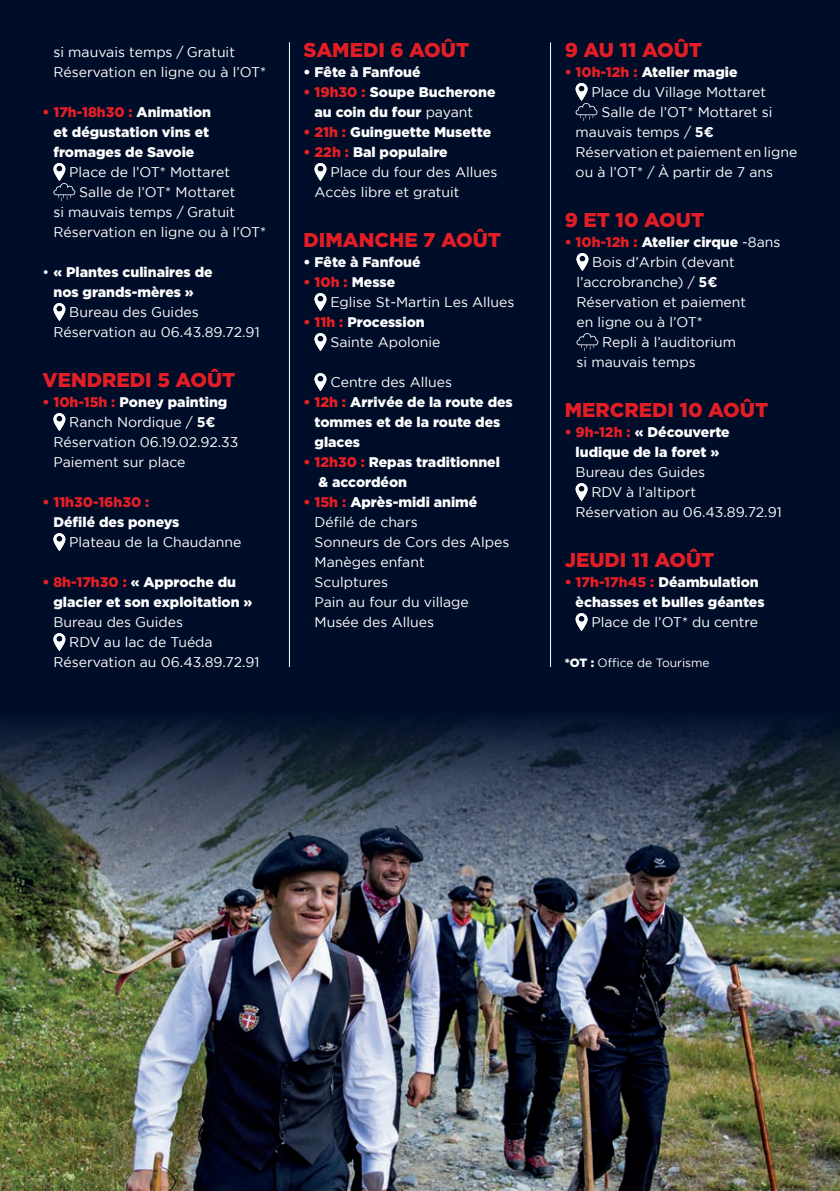
<style>
.page{position:relative;width:840px;height:1191px;background:#fff}
.page>*{position:absolute;margin:0;border:0;box-sizing:border-box;transform-origin:0 0}
.t1{font:900 20px "Gotham";color:#e31d26}
.t2{font:14px/20px "Gotham";color:#fff}
.t3{font:900 14px/20px "Gotham";color:#fff}
.t4{font:900 14px "Gotham";color:#e41f25}
.t5{font:12px "Gotham";color:#fff}
.s1{color:#e41f25}
.s2{font-weight:400}
.s3{font-weight:700}
.s4{font-weight:900;color:#e41f25}
.s5{font-weight:900}
</style>
<div class="page">
<div style="left:0;top:0;width:839px;height:1191px;background:#000d28"></div>
<img style="left:0;top:720px;width:839px;height:471px">
<svg style="left:53px;top:163px;width:22px;height:38px"></svg>
<svg style="left:53px;top:303px;width:12px;height:18px"></svg>
<svg style="left:53px;top:413px;width:12px;height:18px"></svg>
<svg style="left:53px;top:533px;width:12px;height:18px"></svg>
<svg style="left:53px;top:633px;width:12px;height:18px"></svg>
<hr style="left:289px;top:42px;width:1px;height:625px;background:#fff">
<hr style="left:549px;top:42px;width:1px;height:625px;background:#fff">
<svg style="left:314px;top:163px;width:12px;height:18px"></svg>
<svg style="left:314px;top:293px;width:12px;height:18px"></svg>
<svg style="left:314px;top:333px;width:12px;height:18px"></svg>
<svg style="left:314px;top:373px;width:12px;height:18px"></svg>
<svg style="left:575px;top:83px;width:22px;height:38px"></svg>
<svg style="left:576px;top:253px;width:12px;height:18px"></svg>
<svg style="left:576px;top:333px;width:22px;height:18px"></svg>
<svg style="left:575px;top:483px;width:12px;height:18px"></svg>
<svg style="left:575px;top:613px;width:12px;height:18px"></svg>
<p class="t2" style="left:53px;top:41px;width:214px">si mauvais temps / Gratuit<br>Réservation en ligne ou à l’OT*</p>
<p class="t3" style="left:53px;top:101px;width:159px;text-indent:-11px"><span class="s1">• 17h-18h30 :</span> Animation et dégustation vins et fromages de Savoie</p>
<p class="t2" style="left:69px;top:161px;width:162px">Place de l’OT* Mottaret</p>
<p class="t2" style="left:79px;top:181px;width:158px">Salle de l’OT* Mottaret</p>
<p class="t2" style="left:53px;top:201px;width:183px">si mauvais temps / Gratuit</p>
<p class="t2" style="left:53px;top:221px;width:214px">Réservation en ligne ou à l’OT*</p>
<p class="t3" style="left:43px;top:261px;width:171px;text-align:center"><span class="s2">•</span> « Plantes culinaires de nos grands-mères »</p>
<p class="t2" style="left:53px;top:301px;width:207px;text-indent:16px">Bureau des Guides<br>Réservation au 06.43.89.72.91</p>
<h1 class="t1" style="left:43px;top:368px;width:194px">VENDREDI 5 AOÛT</h1>
<p class="t3" style="left:43px;top:391px;width:186px"><span class="s1">• 10h-15h :</span> Poney painting</p>
<p class="t2" style="left:69px;top:411px;width:148px">Ranch Nordique / <span class="s3">5€</span></p>
<p class="t2" style="left:53px;top:431px;width:186px">Réservation 06.19.02.92.33</p>
<p class="t2" style="left:53px;top:451px;width:133px">Paiement sur place</p>
<p class="t4" style="left:43px;top:494px;width:108px">• 11h30-16h30 :</p>
<p class="t3" style="left:53px;top:511px;width:127px">Défilé des poneys</p>
<p class="t2" style="left:69px;top:531px;width:173px">Plateau de la Chaudanne</p>
<p class="t3" style="left:53px;top:571px;width:200px;text-indent:-11px"><span class="s1">• 8h-17h30 :</span> « Approche du glacier et son exploitation »</p>
<p class="t2" style="left:53px;top:611px;width:131px">Bureau des Guides</p>
<p class="t2" style="left:69px;top:631px;width:145px">RDV au lac de Tuéda</p>
<p class="t2" style="left:53px;top:651px;width:207px">Réservation au 06.43.89.72.91</p>
<h1 class="t1" style="left:303px;top:38px;width:167px">SAMEDI 6 AOÛT</h1>
<p class="t3" style="left:303px;top:61px;width:118px">• Fête à Fanfoué</p>
<p class="t3" style="left:314px;top:81px;width:182px;text-indent:-11px"><span class="s1">• 19h30 :</span> Soupe Bucherone au coin du four <span class="s2">payant</span></p>
<p class="t3" style="left:303px;top:121px;width:189px"><span class="s1">• 21h :</span> Guinguette Musette</p>
<p class="t3" style="left:303px;top:141px;width:145px"><span class="s1">• 22h :</span> Bal populaire</p>
<p class="t2" style="left:330px;top:161px;width:168px">Place du four des Allues</p>
<p class="t2" style="left:314px;top:181px;width:146px">Accès libre et gratuit</p>
<h1 class="t1" style="left:303px;top:228px;width:199px">DIMANCHE 7 AOÛT</h1>
<p class="t3" style="left:303px;top:251px;width:118px">• Fête à Fanfoué</p>
<p class="t2" style="left:330px;top:271px;width:185px;text-indent:-27px"><span class="s4">• 10h :</span> <span class="s5">Messe<br></span>Eglise St-Martin Les Allues</p>
<p class="t2" style="left:330px;top:311px;width:112px;text-indent:-27px"><span class="s4">• 11h :</span> <span class="s5">Procession<br></span>Sainte Apolonie</p>
<p class="t2" style="left:330px;top:371px;width:123px">Centre des Allues</p>
<p class="t3" style="left:314px;top:391px;width:200px;text-indent:-11px"><span class="s1">• 12h :</span> Arrivée de la route des tommes et de la route des glaces</p>
<p class="t3" style="left:318px;top:451px;width:183px;text-indent:-15px"><span class="s1">• 12h30 :</span> Repas traditionnel &amp; accordéon</p>
<p class="t2" style="left:314px;top:491px;width:196px;text-indent:-11px"><span class="s4">• 15h :</span> <span class="s5">Après-midi animé<br></span>Défilé de chars<br>Sonneurs de Cors des Alpes<br>Manèges enfant<br>Sculptures<br>Pain au four du village<br>Musée des Allues</p>
<h1 class="t1" style="left:564px;top:38px;width:139px">9 AU 11 AOÛT</h1>
<p class="t3" style="left:564px;top:61px;width:174px"><span class="s1">• 10h-12h :</span> Atelier magie</p>
<p class="t2" style="left:591px;top:81px;width:176px">Place du Village Mottaret</p>
<p class="t2" style="left:601px;top:101px;width:172px">Salle de l’OT* Mottaret si</p>
<p class="t2" style="left:575px;top:121px;width:140px">mauvais temps / <span class="s3">5€</span></p>
<p class="t2" style="left:575px;top:141px;width:223px">Réservation et paiement en ligne</p>
<p class="t2" style="left:575px;top:161px;width:199px">ou à l’OT* / À partir de 7 ans</p>
<h1 class="t1" style="left:564px;top:208px;width:141px">9 ET 10 AOUT</h1>
<p class="t3" style="left:564px;top:231px;width:217px"><span class="s1">• 10h-12h :</span> Atelier cirque <span class="s2">-8ans</span></p>
<p class="t2" style="left:592px;top:251px;width:144px">Bois d’Arbin (devant</p>
<p class="t2" style="left:576px;top:271px;width:142px">l’accrobranche) / <span class="s3">5€</span></p>
<p class="t2" style="left:576px;top:291px;width:171px">Réservation et paiement</p>
<p class="t2" style="left:576px;top:311px;width:128px">en ligne ou à l’OT*</p>
<p class="t2" style="left:602px;top:331px;width:135px">Repli à l’auditorium</p>
<p class="t2" style="left:576px;top:351px;width:121px">si mauvais temps</p>
<h1 class="t1" style="left:564px;top:398px;width:205px">MERCREDI 10 AOÛT</h1>
<p class="t3" style="left:564px;top:421px;width:166px;text-align:center"><span class="s1">• 9h-12h :</span> « Découverte ludique de la foret »</p>
<p class="t2" style="left:575px;top:461px;width:131px">Bureau des Guides</p>
<p class="t2" style="left:591px;top:481px;width:106px">RDV à l’altiport</p>
<p class="t2" style="left:575px;top:501px;width:207px">Réservation au 06.43.89.72.91</p>
<h1 class="t1" style="left:564px;top:548px;width:151px">JEUDI 11 AOÛT</h1>
<p class="t3" style="left:575px;top:571px;width:190px;text-indent:-11px"><span class="s1">• 17h-17h45 :</span> Déambulation èchasses et bulles géantes</p>
<p class="t2" style="left:591px;top:611px;width:168px">Place de l’OT* du centre</p>
<p class="t5" style="left:564px;top:655px;width:146px"><span class="s5">*OT :</span> Office de Tourisme</p>
</div>
